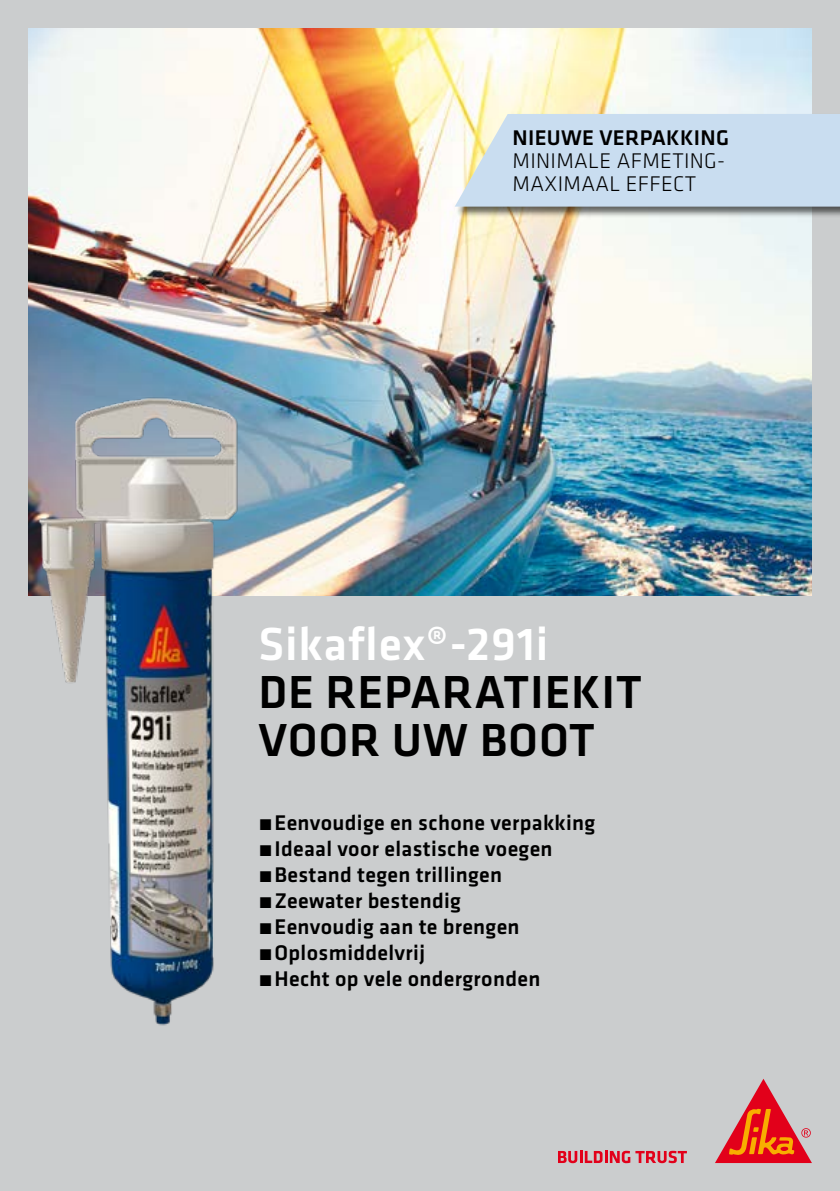
<style>
.page{position:relative;width:840px;height:1191px;background:#fff}
.page>*{position:absolute;margin:0;border:0;box-sizing:border-box;transform-origin:0 0}
.t1{font:500 48px/48px "Klavika";letter-spacing:.015em;color:#000}
.t2{font:500 48px "Klavika";letter-spacing:.015em;color:#fff}
.t3{font:500 22px/26px "Klavika";letter-spacing:.015em;color:#000}
.t4{font:300 22px/23.2px "Klavika";letter-spacing:.015em;color:#000}
</style>
<div class="page">
<div style="left:0;top:0;width:839px;height:1191px;background:#cbcdce"></div>
<img style="left:28px;top:28px;width:783px;height:568px">
<svg style="left:558px;top:1150px;width:128px;height:13px"></svg>
<svg style="left:715px;top:1079px;width:96px;height:84px"></svg>
<img style="left:31px;top:386px;width:211px;height:640px">
<div style="left:454px;top:113px;width:385px;height:105px;background:#000;opacity:.6"></div>
<svg style="left:454px;top:114px;width:385px;height:93px;background:#ccdeed"></svg>
<p class="t3" style="left:512px;top:124px;width:218px">NIEUWE VERPAKKING</p>
<p class="t4" style="left:512px;top:149px;width:214px">MINIMALE AFMETING-<br>MAXIMAAL EFFECT</p>
<h1 class="t2" style="left:258px;top:611px;width:291px">Sikaflex®-291i</h1>
<h1 class="t1" style="left:258px;top:666px;width:385px">DE REPARATIEKIT<br>VOOR UW BOOT</h1>
<p class="t3" style="left:258px;top:809px;width:338px">́Eenvoudige en schone verpakking ́Ideaal voor elastische voegen ́Bestand tegen trillingen ́Zeewater bestendig<br>́Eenvoudig aan te brengen ́Oplosmiddelvrij<br>́Hecht op vele ondergronden</p>
</div>
